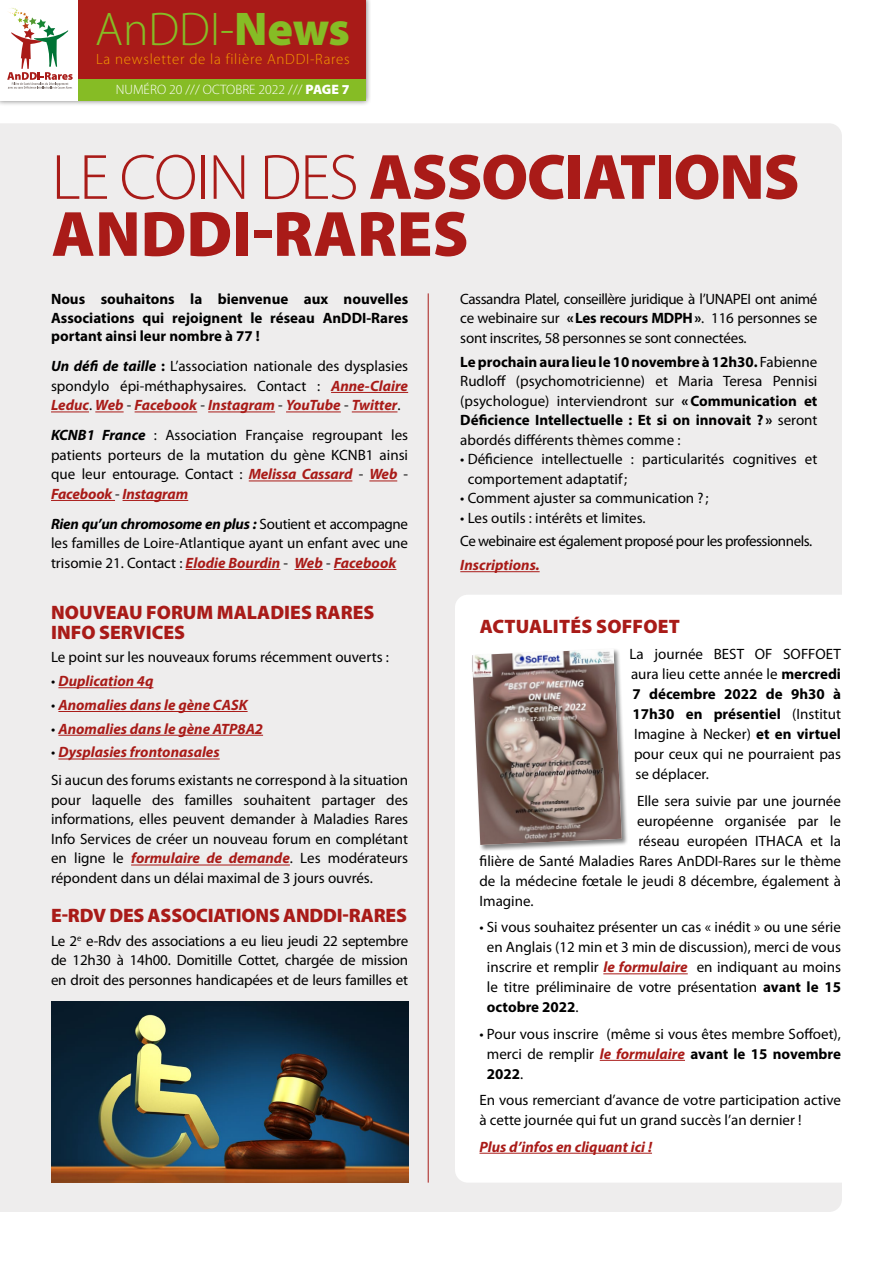
<style>
.page{position:relative;width:893px;height:1263px;background:#fff}
.page>*{position:absolute;margin:0;border:0;box-sizing:border-box;transform-origin:0 0}
.t1{font:900 64.5px/57px "Myriad Pro";letter-spacing:-.02em;color:#a91b18}
.t2{font:300 47.55px "Myriad Pro";color:#86bc25}
.t3{font:900 19.5px/19.5px "Myriad Pro";color:#a91b18}
.t4{font:15px/19.5px "Myriad Pro";color:#000;text-align:justify}
.t5{font:700 15px/18.8px "Myriad Pro";color:#000;text-align:justify}
.t6{font:italic 700 15px "Myriad Pro";color:#a91b18}
.t7{font:15px/23.7px "Myriad Pro";letter-spacing:-.03em;color:#000}
.t8{font:300 15px "Myriad Pro";letter-spacing:.05em;color:#f59c00}
.t9{font:300 13.65px "Myriad Pro";color:#fff}
.s1{font-weight:900}
.s2{font-weight:300}
.s3{font-weight:700;font-style:italic}
.s4{font-weight:700}
.s5{font-weight:700;font-style:italic;color:#a91b18}
.s6{font-weight:400;font-style:normal;color:#000}
.s7{font-weight:400}
</style>
<div class="page">
<div style="left:0;top:123px;width:842px;height:1089px;background:#eeeded"></div>
<div style="left:0;top:0;width:371px;height:107px;background:#000;opacity:.5"></div>
<div style="left:0;top:0;width:366px;height:101px;background:#fff"></div>
<div style="left:78px;top:74px;width:288px;height:27px;background:#86bc25"></div>
<div style="left:78px;top:0;width:288px;height:78px;background:#a91b18"></div>
<svg style="left:7px;top:8px;width:66px;height:81px"></svg>
<hr style="left:428px;top:293px;width:1px;height:889px;background:#a91b18">
<hr style="left:58px;top:687px;width:95px;height:1px;background:#a91b18">
<hr style="left:58px;top:711px;width:190px;height:1px;background:#a91b18">
<hr style="left:58px;top:735px;width:205px;height:1px;background:#a91b18">
<hr style="left:58px;top:759px;width:162px;height:1px;background:#a91b18">
<hr style="left:131px;top:865px;width:159px;height:1px;background:#a91b18">
<hr style="left:460px;top:571px;width:80px;height:1px;background:#a91b18">
<hr style="left:331px;top:392px;width:77px;height:1px;background:#a91b18">
<hr style="left:51px;top:412px;width:38px;height:1px;background:#a91b18">
<svg style="left:95px;top:412px;width:29px;height:1px"></svg>
<hr style="left:135px;top:412px;width:62px;height:1px;background:#a91b18">
<hr style="left:208px;top:412px;width:67px;height:1px;background:#a91b18">
<hr style="left:286px;top:412px;width:55px;height:1px;background:#a91b18">
<hr style="left:352px;top:412px;width:45px;height:1px;background:#a91b18">
<hr style="left:249px;top:481px;width:103px;height:1px;background:#a91b18">
<svg style="left:369px;top:481px;width:28px;height:1px"></svg>
<hr style="left:51px;top:500px;width:64px;height:1px;background:#a91b18">
<hr style="left:123px;top:500px;width:65px;height:1px;background:#a91b18">
<hr style="left:186px;top:569px;width:94px;height:1px;background:#a91b18">
<svg style="left:295px;top:569px;width:28px;height:1px"></svg>
<hr style="left:334px;top:569px;width:62px;height:1px;background:#a91b18">
<svg style="left:455px;top:595px;width:387px;height:587px"></svg>
<hr style="left:603px;top:973px;width:85px;height:1px;background:#a91b18">
<hr style="left:600px;top:1060px;width:85px;height:1px;background:#a91b18">
<hr style="left:479px;top:1153px;width:173px;height:1px;background:#a91b18">
<div style="left:471px;top:648px;width:158px;height:204px;background:#000;opacity:.5"></div>
<img style="left:472px;top:649px;width:150px;height:196px">
<img style="left:51px;top:1002px;width:357px;height:180px">
<h2 class="t2" style="left:95px;top:3px;width:256px">AnDDI-<span class="s1">News</span></h2>
<p class="t8" style="left:96px;top:51px;width:255px">La newsletter de la filière AnDDI-Rares</p>
<p class="t9" style="left:116px;top:82px;width:235px">NUMÉRO 20 /// OCTOBRE 2022 /// <span class="s1">PAGE 7</span></p>
<h1 class="t1" style="left:52px;top:149px;width:749px"><span class="s2">LE COIN DES</span> ASSOCIATIONS<br>ANDDI-RARES</h1>
<p class="t5" style="left:51px;top:289px;width:359px">Nous souhaitons la bienvenue aux nouvelles Associations qui rejoignent le réseau AnDDI-Rares portant ainsi leur nombre à 77 !</p>
<p class="t4" style="left:51px;top:357px;width:359px"><span class="s3">Un défi de taille</span> <span class="s4">:</span> L’association nationale des dysplasies spondylo épi-méthaphysaires. Contact : <span class="s5">Anne-Claire Leduc</span>. <span class="s5">Web</span> - <span class="s5">Facebook</span> - <span class="s5">Instagram</span> - <span class="s5">YouTube</span> - <span class="s5">Twitter</span>.</p>
<p class="t4" style="left:51px;top:426px;width:359px"><span class="s3">KCNB1 France</span> : Association Française regroupant les patients porteurs de la mutation du gène KCNB1 ainsi que leur entourage. Contact : <span class="s5">Melissa Cassard</span> - <span class="s5">Web</span> - <span class="s5">Facebook</span> - <span class="s5">Instagram</span></p>
<p class="t4" style="left:51px;top:514px;width:359px"><span class="s3">Rien qu’un chromosome en plus :</span> Soutient et accompagne les familles de Loire-Atlantique ayant un enfant avec une trisomie 21. Contact : <span class="s5">Elodie Bourdin</span> - <span class="s5">Web</span> - <span class="s5">Facebook</span></p>
<h3 class="t3" style="left:51px;top:603px;width:325px">NOUVEAU FORUM MALADIES RARES<br>INFO SERVICES</h3>
<p class="t4" style="left:51px;top:648px;width:339px">Le point sur les nouveaux forums récemment ouverts :</p>
<p class="t6" style="left:51px;top:671px;width:104px"><span class="s6">•</span> Duplication 4q</p>
<p class="t6" style="left:51px;top:695px;width:198px"><span class="s6">•</span> Anomalies dans le gène CASK</p>
<p class="t6" style="left:51px;top:719px;width:214px"><span class="s6">•</span> Anomalies dans le gène ATP8A2</p>
<p class="t4" style="left:51px;top:739px;width:359px;line-height:28px">• <span class="s5">Dysplasies frontonasales<br></span>Si aucun des forums existants ne correspond à la situation</p>
<p class="t4" style="left:51px;top:790px;width:359px">pour laquelle des familles souhaitent partager des informations, elles peuvent demander à Maladies Rares Info Services de créer un nouveau forum en complétant en ligne le <span class="s5">formulaire de demande</span>. Les modérateurs répondent dans un délai maximal de 3 jours ouvrés.</p>
<h3 class="t3" style="left:51px;top:906px;width:357px">E-RDV DES ASSOCIATIONS ANDDI-RARES</h3>
<p class="t4" style="left:51px;top:931px;width:359px">Le 2<sup>e</sup> e-Rdv des associations a eu lieu jeudi 22 septembre de 12h30 à 14h00. Domitille Cottet, chargée de mission en droit des personnes handicapées et de leurs familles et</p>
<p class="t4" style="left:460px;top:289px;width:359px">Cassandra Platel, conseillère juridique à l’UNAPEI ont animé ce webinaire sur <span class="s4">«Les recours MDPH»</span>. 116 personnes se sont inscrites, 58 personnes se sont connectées.</p>
<p class="t4" style="left:460px;top:352px;width:359px"><span class="s4">Le prochain aura lieu le 10 novembre à 12h30.</span> Fabienne Rudloff (psychomotricienne) et Maria Teresa Pennisi (psychologue) interviendront sur <span class="s4">«Communication et Déficience Intellectuelle : Et si on innovait ? »</span> seront abordés différents thèmes comme :</p>
<p class="t4" style="left:468px;top:450px;width:351px;text-indent:-7px">• Déficience intellectuelle : particularités cognitives et comportement adaptatif;</p>
<p class="t4" style="left:460px;top:489px;width:250px">• Comment ajuster sa communication ? ;</p>
<p class="t7" style="left:460px;top:506px;width:353px">• Les outils : intérêts et limites.<br>Ce webinaire est également proposé pour les professionnels.</p>
<p class="t6" style="left:460px;top:555px;width:81px">Inscriptions.</p>
<h3 class="t3" style="left:480px;top:617px;width:202px">ACTUALITÉS SOFFOET</h3>
<p class="t4" style="left:629px;top:645px;width:213px">La journée BEST OF SOFFOET</p>
<p class="t4" style="left:631px;top:665px;width:212px">aura lieu cette année le <span class="s4">mercredi</span></p>
<p class="t5" style="left:632px;top:684px;width:210px">7 décembre 2022 de 9h30 à</p>
<p class="t5" style="left:632px;top:704px;width:210px">17h30 en présentiel <span class="s7">(Institut</span></p>
<p class="t4" style="left:634px;top:725px;width:209px">Imagine à Necker) <span class="s4">et en virtuel</span></p>
<p class="t4" style="left:634px;top:745px;width:208px">pour ceux qui ne pourraient pas</p>
<p class="t4" style="left:635px;top:765px;width:75px">se déplacer.</p>
<p class="t4" style="left:637px;top:791px;width:205px">Elle sera suivie par une journée</p>
<p class="t4" style="left:637px;top:811px;width:205px">européenne organisée par le</p>
<p class="t4" style="left:638px;top:831px;width:204px">réseau européen ITHACA et la</p>
<p class="t4" style="left:479px;top:851px;width:363px">filière de Santé Maladies Rares AnDDI-Rares sur le thème</p>
<p class="t4" style="left:479px;top:871px;width:363px">de la médecine fœtale le jeudi 8 décembre, également à</p>
<p class="t4" style="left:479px;top:891px;width:56px">Imagine.</p>
<p class="t4" style="left:487px;top:917px;width:356px;line-height:20px;text-indent:-7px">• Si vous souhaitez présenter un cas « inédit » ou une série en Anglais (12 min et 3 min de discussion), merci de vous inscrire et remplir <span class="s5">le formulaire</span> en indiquant au moins le titre préliminaire de votre présentation <span class="s4">avant le 15 octobre 2022</span>.</p>
<p class="t4" style="left:487px;top:1024px;width:356px;line-height:20.1px;text-indent:-7px">• Pour vous inscrire (même si vous êtes membre Soffoet), merci de remplir <span class="s5">le formulaire</span> <span class="s4">avant le 15 novembre 2022</span>.</p>
<p class="t4" style="left:479px;top:1090px;width:363px;line-height:20.1px">En vous remerciant d’avance de votre participation active à cette journée qui fut un grand succès l’an dernier !</p>
<p class="t6" style="left:479px;top:1137px;width:174px">Plus d’infos en cliquant ici !</p>
</div>
